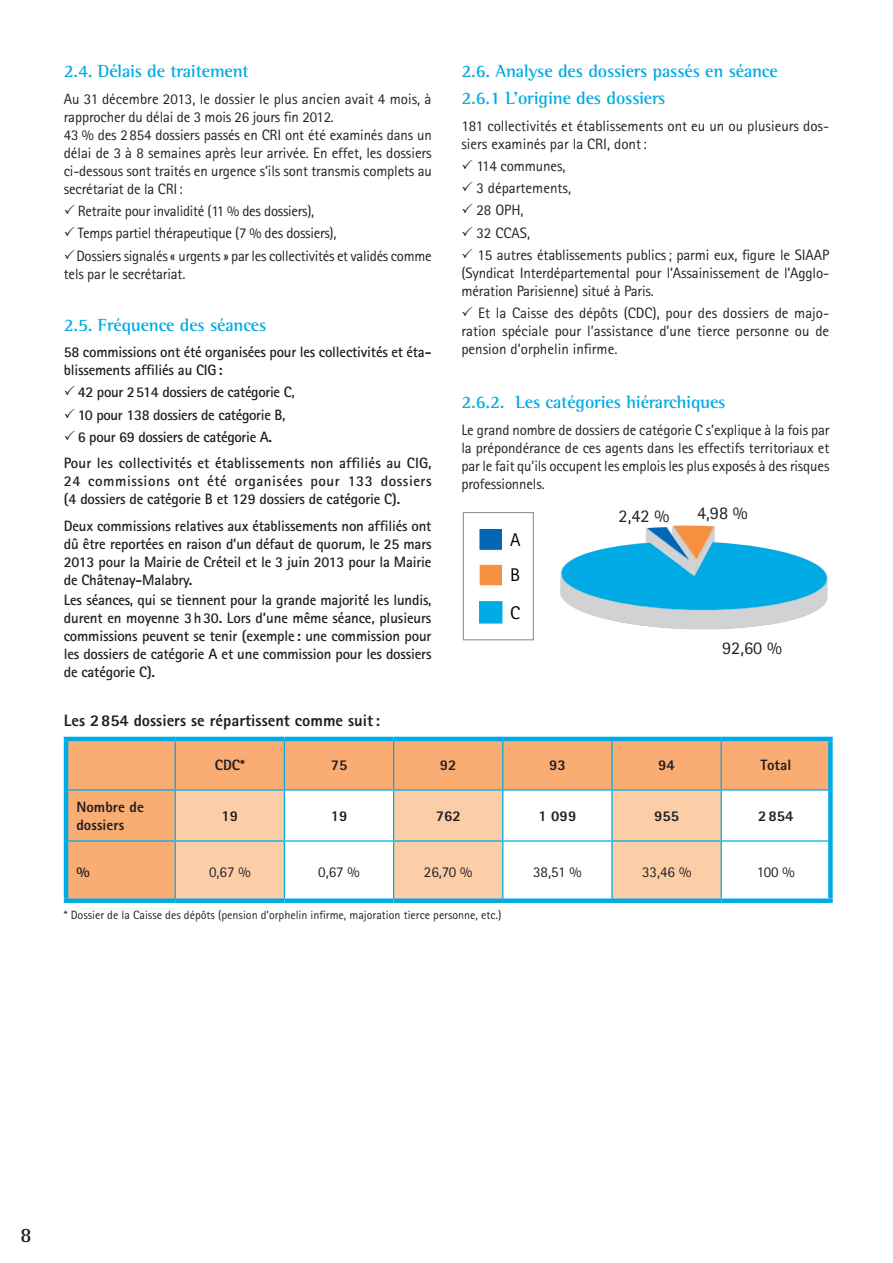
<style>
.page{position:relative;width:893px;height:1263px;background:#fff}
.page>*{position:absolute;margin:0;border:0;box-sizing:border-box;transform-origin:0 0}
.t1{font:700 21px "Rotis Semi Serif";color:#231f20}
.t2{font:18.3px "Rotis Sans Serif";color:#000}
.t3{font:700 18px "Rotis Semi Serif";letter-spacing:-.01em;color:#00abe5}
.t4{font:17.85px "Rotis Sans Serif";color:#231f20}
.t5{font:800 16.5px "Rotis Sans Serif";color:#231f20}
.texte_courant{font:15px/18px "Rotis Sans Serif";letter-spacing:-.01em;color:#231f20;text-align:justify}
.texte_courant-2{font:700 15px/18px "Rotis Sans Serif";letter-spacing:-.01em;color:#231f20;text-align:justify}
.t6{font:800 15px "Rotis Sans Serif";color:#231f20}
.t7{font:12px "Rotis Sans Serif";color:#231f20}
</style>
<div class="page">
<svg style="left:68px;top:741px;width:760px;height:157px;fill:#f9ad73"></svg>
<svg style="left:176px;top:791px;width:545px;height:107px;fill:#fccea8"></svg>
<hr style="left:68px;top:789px;width:107px;height:2px;background:#00abe5">
<hr style="left:721px;top:789px;width:107px;height:2px;background:#00abe5">
<hr style="left:68px;top:840px;width:107px;height:2px;background:#00abe5">
<hr style="left:721px;top:840px;width:107px;height:2px;background:#00abe5">
<hr style="left:284px;top:789px;width:110px;height:2px;background:#00abe5">
<hr style="left:284px;top:840px;width:110px;height:2px;background:#00abe5">
<hr style="left:503px;top:789px;width:109px;height:2px;background:#00abe5">
<hr style="left:503px;top:840px;width:109px;height:2px;background:#00abe5">
<hr style="left:175px;top:741px;width:1px;height:48px;background:#00abe5">
<hr style="left:175px;top:791px;width:1px;height:49px;background:#00abe5">
<hr style="left:175px;top:842px;width:1px;height:56px;background:#00abe5">
<hr style="left:284px;top:741px;width:1px;height:48px;background:#00abe5">
<hr style="left:284px;top:791px;width:1px;height:49px;background:#00abe5">
<hr style="left:284px;top:842px;width:1px;height:56px;background:#00abe5">
<hr style="left:175px;top:789px;width:109px;height:2px;background:#00abe5">
<hr style="left:175px;top:840px;width:109px;height:2px;background:#00abe5">
<hr style="left:393px;top:741px;width:1px;height:48px;background:#00abe5">
<hr style="left:393px;top:791px;width:1px;height:49px;background:#00abe5">
<hr style="left:393px;top:842px;width:1px;height:56px;background:#00abe5">
<hr style="left:502px;top:741px;width:1px;height:48px;background:#00abe5">
<hr style="left:502px;top:791px;width:1px;height:49px;background:#00abe5">
<hr style="left:502px;top:842px;width:1px;height:56px;background:#00abe5">
<hr style="left:394px;top:789px;width:109px;height:2px;background:#00abe5">
<hr style="left:394px;top:840px;width:109px;height:2px;background:#00abe5">
<hr style="left:611px;top:741px;width:2px;height:48px;background:#00abe5">
<hr style="left:611px;top:791px;width:2px;height:49px;background:#00abe5">
<hr style="left:611px;top:842px;width:2px;height:56px;background:#00abe5">
<hr style="left:721px;top:741px;width:1px;height:48px;background:#00abe5">
<hr style="left:721px;top:791px;width:1px;height:49px;background:#00abe5">
<hr style="left:721px;top:842px;width:1px;height:56px;background:#00abe5">
<hr style="left:612px;top:789px;width:109px;height:2px;background:#00abe5">
<hr style="left:612px;top:840px;width:109px;height:2px;background:#00abe5">
<hr style="left:64px;top:737px;width:111px;height:4px;background:#00abe5">
<hr style="left:64px;top:741px;width:4px;height:49px;background:#00abe5">
<hr style="left:175px;top:737px;width:109px;height:4px;background:#00abe5">
<hr style="left:284px;top:737px;width:110px;height:4px;background:#00abe5">
<hr style="left:394px;top:737px;width:109px;height:4px;background:#00abe5">
<hr style="left:503px;top:737px;width:109px;height:4px;background:#00abe5">
<hr style="left:612px;top:737px;width:109px;height:4px;background:#00abe5">
<hr style="left:721px;top:737px;width:112px;height:4px;background:#00abe5">
<div style="left:828px;top:741px;width:5px;height:49px;background:#00abe5"></div>
<hr style="left:64px;top:790px;width:4px;height:51px;background:#00abe5">
<div style="left:828px;top:790px;width:5px;height:51px;background:#00abe5"></div>
<hr style="left:64px;top:841px;width:4px;height:57px;background:#00abe5">
<div style="left:828px;top:841px;width:5px;height:57px;background:#00abe5"></div>
<div style="left:64px;top:898px;width:111px;height:5px;background:#00abe5"></div>
<div style="left:175px;top:898px;width:109px;height:5px;background:#00abe5"></div>
<div style="left:284px;top:898px;width:110px;height:5px;background:#00abe5"></div>
<div style="left:394px;top:898px;width:109px;height:5px;background:#00abe5"></div>
<div style="left:503px;top:898px;width:109px;height:5px;background:#00abe5"></div>
<div style="left:612px;top:898px;width:109px;height:5px;background:#00abe5"></div>
<div style="left:721px;top:898px;width:112px;height:5px;background:#00abe5"></div>
<div style="left:480px;top:602px;width:21px;height:20px;background:#00abe5"></div>
<div style="left:479px;top:601px;width:23px;height:22px;border:2px solid #00abe5"></div>
<div style="left:480px;top:565px;width:21px;height:20px;background:#f68f40"></div>
<div style="left:480px;top:565px;width:22px;height:20px;border:1px solid #f68f40"></div>
<div style="left:480px;top:530px;width:21px;height:19px;background:#0166b3"></div>
<div style="left:479px;top:529px;width:23px;height:21px;border:1px solid #0166b3"></div>
<div style="left:463px;top:512px;width:71px;height:128px;border:1px solid #939598"></div>
<svg style="left:560px;top:525px;width:268px;height:104px"></svg>
<p class="t3" style="left:64px;top:61px;width:187px">2.4. Délais de traitement</p>
<p class="texte_courant" style="left:64px;top:90px;width:369px">Au 31 décembre 2013, le dossier le plus ancien avait 4 mois, à rapprocher du délai de 3 mois 26 jours fin 2012.</p>
<p class="texte_courant" style="left:64px;top:126px;width:370px">43 % des 2854 dossiers passés en CRI ont été examinés dans un délai de 3 à 8 semaines après leur arrivée. En effet, les dossiers ci-dessous sont traités en urgence s’ils sont transmis complets au secrétariat de la CRI:</p>
<p class="texte_courant" style="left:78px;top:202px;width:238px">Retraite pour invalidité (11 % des dossiers),</p>
<p class="texte_courant" style="left:78px;top:224px;width:260px">Temps partiel thérapeutique (7 % des dossiers),</p>
<p class="texte_courant" style="left:64px;top:246px;width:369px;text-indent:13px">Dossiers signalés « urgents » par les collectivités et validés comme tels par le secrétariat.</p>
<p class="t3" style="left:64px;top:314px;width:204px">2.5. Fréquence des séances</p>
<p class="texte_courant-2" style="left:64px;top:343px;width:369px">58 commissions ont été organisées pour les collectivités et éta&shy;blissements affiliés au CIG:</p>
<p class="texte_courant-2" style="left:78px;top:383px;width:218px">42 pour 2514 dossiers de catégorie C,</p>
<p class="texte_courant-2" style="left:78px;top:405px;width:209px">10 pour 138 dossiers de catégorie B,</p>
<p class="texte_courant-2" style="left:78px;top:428px;width:196px">6 pour 69 dossiers de catégorie A.</p>
<p class="texte_courant-2" style="left:64px;top:454px;width:369px">Pour les collectivités et établissements non affiliés au CIG, 24 commissions ont été organisées pour 133 dossiers (4 dossiers de catégorie B et 129 dossiers de catégorie C).</p>
<p class="texte_courant-2" style="left:64px;top:517px;width:369px">Deux commissions relatives aux établissements non affiliés ont dû être reportées en raison d’un défaut de quorum, le 25 mars 2013 pour la Mairie de Créteil et le 3 juin 2013 pour la Mairie de Châtenay-Malabry.</p>
<p class="texte_courant-2" style="left:64px;top:591px;width:369px">Les séances, qui se tiennent pour la grande majorité les lundis, durent en moyenne 3h30. Lors d’une même séance, plusieurs commissions peuvent se tenir (exemple : une commission pour les dossiers de catégorie A et une commission pour les dossiers de catégorie C).</p>
<p class="t5" style="left:64px;top:710px;width:318px">Les 2854 dossiers se répartissent comme suit:</p>
<p class="t3" style="left:461px;top:61px;width:318px">2.6. Analyse des dossiers passés en séance</p>
<p class="t3" style="left:461px;top:87px;width:206px">2.6.1 L’origine des dossiers</p>
<p class="texte_courant" style="left:461px;top:116px;width:369px">181 collectivités et établissements ont eu un ou plusieurs dos&shy;siers examinés par la CRI, dont:</p>
<p class="texte_courant" style="left:476px;top:157px;width:91px">114 communes,</p>
<p class="texte_courant" style="left:476px;top:179px;width:96px">3 départements,</p>
<p class="texte_courant" style="left:476px;top:201px;width:49px">28 OPH,</p>
<p class="texte_courant" style="left:476px;top:223px;width:55px">32 CCAS,</p>
<p class="texte_courant" style="left:461px;top:246px;width:369px;text-indent:16px">15 autres établissements publics; parmi eux, figure le SIAAP (Syndicat Interdépartemental pour l’Assainissement de l’Agglo&shy;mération Parisienne) situé à Paris.</p>
<p class="texte_courant" style="left:461px;top:304px;width:369px;text-indent:17px">Et la Caisse des dépôts (CDC), pour des dossiers de majo&shy;ration spéciale pour l’assistance d’une tierce personne ou de pension d’orphelin infirme.</p>
<p class="t3" style="left:461px;top:391px;width:266px">2.6.2. Les catégories hiérarchiques</p>
<p class="texte_courant" style="left:461px;top:421px;width:370px">Le grand nombre de dossiers de catégorie C s’explique à la fois par la prépondérance de ces agents dans les effectifs territoriaux et par le fait qu’ils occupent les emplois les plus exposés à des risques professionnels.</p>
<p class="t2" style="left:510px;top:529px;width:12px">A</p>
<p class="t2" style="left:510px;top:564px;width:12px">B</p>
<p class="t2" style="left:510px;top:602px;width:12px">C</p>
<p class="t4" style="left:619px;top:505px;width:52px">2,42 %</p>
<p class="t4" style="left:697px;top:502px;width:52px">4,98 %</p>
<p class="t4" style="left:722px;top:637px;width:61px">92,60 %</p>
<p class="t6" style="left:76px;top:798px;width:69px">Nombre de</p>
<p class="t6" style="left:76px;top:816px;width:49px">dossiers</p>
<p class="t6" style="left:215px;top:756px;width:32px">CDC*</p>
<p class="t6" style="left:331px;top:756px;width:18px">75</p>
<p class="t6" style="left:440px;top:756px;width:18px">92</p>
<p class="t6" style="left:549px;top:756px;width:18px">93</p>
<p class="t6" style="left:658px;top:756px;width:18px">94</p>
<p class="t6" style="left:760px;top:756px;width:32px">Total</p>
<p class="t6" style="left:221px;top:807px;width:18px">19</p>
<p class="t6" style="left:331px;top:807px;width:18px">19</p>
<p class="t6" style="left:436px;top:807px;width:27px">762</p>
<p class="t6" style="left:538px;top:807px;width:39px">1 099</p>
<p class="t6" style="left:654px;top:807px;width:27px">955</p>
<p class="t6" style="left:758px;top:807px;width:37px">2854</p>
<p class="t6" style="left:76px;top:862px;width:15px">%</p>
<p class="texte_courant" style="left:209px;top:862px;width:43px">0,67 %</p>
<p class="texte_courant" style="left:318px;top:862px;width:43px">0,67 %</p>
<p class="texte_courant" style="left:424px;top:862px;width:50px">26,70 %</p>
<p class="texte_courant" style="left:533px;top:862px;width:50px">38,51 %</p>
<p class="texte_courant" style="left:642px;top:862px;width:51px">33,46 %</p>
<p class="texte_courant" style="left:757px;top:862px;width:40px">100 %</p>
<p class="t7" style="left:64px;top:908px;width:439px">* Dossier de la Caisse des dépôts (pension d’orphelin infirme, majoration tierce personne, etc.)</p>
<h1 class="t1" style="left:20px;top:1222px;width:13px">8</h1>
</div>
